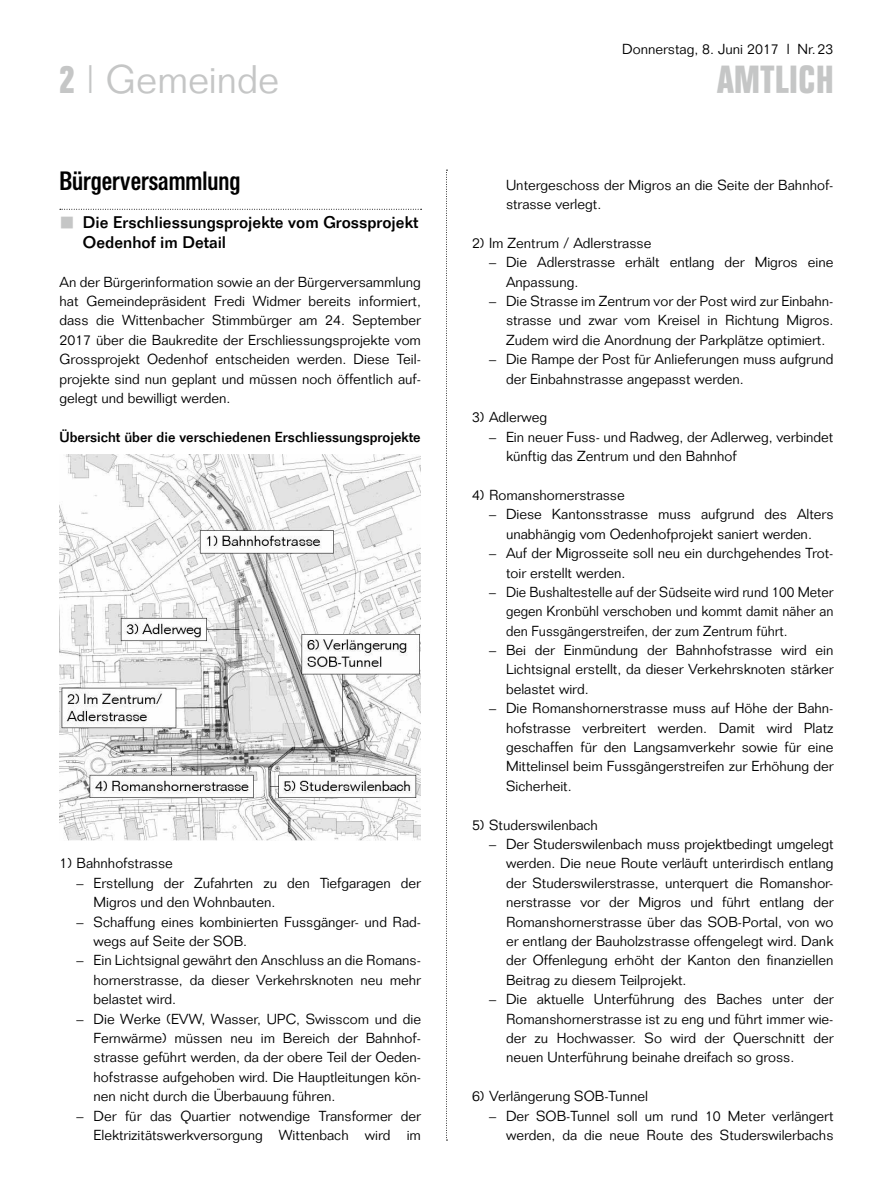
<style>
.page{position:relative;width:893px;height:1191px;background:#fff}
.page>*{position:absolute;margin:0;border:0;box-sizing:border-box;transform-origin:0 0}
.t1{font:300 39px "Folio";color:#c5c6c6}
.t2{font:700 39px "Folio Condensed BQ";letter-spacing:.025em;color:#c5c6c6}
.t3{font:500 26.25px "Folio Condensed BQ";color:#000}
.t4{font:500 16.5px/19.4px "Folio";color:#000}
.t5{font:300 14.25px/19.4px "Folio";color:#000;text-align:justify}
.t6{font:300 14.25px/19.4px "Folio";color:#000;text-align:justify;scale:.96 1}
.t7{font:500 14.25px "Folio";color:#000}
.s1{font-family:"Folio Condensed BQ";font-weight:700}
</style>
<div class="page">
<svg style="left:60px;top:209px;width:362px;height:1px"></svg>
<svg style="left:446px;top:170px;width:1px;height:970px"></svg>
<img style="left:60px;top:454px;width:361px;height:387px">
<h1 class="t1" style="left:60px;top:56px;width:221px"><span class="s1">2</span> | Gemeinde</h1>
<h2 class="t3" style="left:60px;top:166px;width:182px">Bürgerversammlung</h2>
<p class="t4" style="left:83px;top:213px;width:337px">Die Erschliessungsprojekte vom Grossprojekt<br>Oedenhof im Detail</p>
<p class="t5" style="left:60px;top:272px;width:363px">An der Bürgerinformation sowie an der Bürgerversammlung hat Gemeindepräsident Fredi Widmer bereits informiert, dass die Wittenbacher Stimmbürger am 24. September 2017 über die Baukredite der Erschliessungsprojekte vom Grossprojekt Oedenhof entscheiden werden. Diese Teil&shy;projekte sind nun geplant und müssen noch öffentlich auf&shy;gelegt und bewilligt werden.</p>
<p class="t7" style="left:60px;top:428px;width:363px">Übersicht über die verschiedenen Erschliessungsprojekte</p>
<p class="t5" style="left:60px;top:853px;width:115px">1) Bahnhofstrasse</p>
<p class="t5" style="left:94px;top:873px;width:329px;text-indent:-17px">– Erstellung der Zufahrten zu den Tiefgaragen der<br>Migros und den Wohnbauten.</p>
<p class="t5" style="left:94px;top:912px;width:329px;text-indent:-17px">– Schaffung eines kombinierten Fussgänger- und Rad&shy;wegs auf Seite der SOB.</p>
<p class="t5" style="left:94px;top:950px;width:329px;text-indent:-17px">– Ein Lichtsignal gewährt den Anschluss an die Romans&shy;hornerstrasse, da dieser Verkehrsknoten neu mehr belastet wird.</p>
<p class="t5" style="left:94px;top:1009px;width:329px;text-indent:-17px">– Die Werke (EVW, Wasser, UPC, Swisscom und die Fernwärme) müssen neu im Bereich der Bahnhof&shy;strasse geführt werden, da der obere Teil der Oeden&shy;hofstrasse aufgehoben wird. Die Hauptleitungen kön&shy;nen nicht durch die Überbauung führen.</p>
<p class="t5" style="left:77px;top:1106px;width:346px;text-align:right">– Der für das Quartier notwendige Transformer der<br>Elektrizitätswerkversorgung Wittenbach wird im</p>
<p class="t5" style="left:622px;top:39px;width:213px">Donnerstag, 8. Juni 2017 l Nr.23</p>
<h1 class="t2" style="left:717px;top:58px;width:118px">AMTLICH</h1>
<p class="t5" style="left:506px;top:175px;width:329px">Untergeschoss der Migros an die Seite der Bahnhof&shy;strasse verlegt.</p>
<p class="t5" style="left:472px;top:233px;width:181px">2) Im Zentrum / Adlerstrasse</p>
<p class="t5" style="left:506px;top:252px;width:329px;text-indent:-17px">– Die Adlerstrasse erhält entlang der Migros eine<br>Anpassung.</p>
<p class="t5" style="left:506px;top:291px;width:329px;text-indent:-17px">– Die Strasse im Zentrum vor der Post wird zur Einbahn&shy;strasse und zwar vom Kreisel in Richtung Migros.<br>Zudem wird die Anordnung der Parkplätze optimiert.</p>
<p class="t5" style="left:506px;top:349px;width:329px;text-indent:-17px">– Die Rampe der Post für Anlieferungen muss aufgrund der Einbahnstrasse angepasst werden.</p>
<p class="t5" style="left:472px;top:408px;width:77px">3) Adlerweg</p>
<p class="t5" style="left:506px;top:427px;width:329px;text-indent:-17px">– Ein neuer Fuss- und Radweg, der Adlerweg, verbindet künftig das Zentrum und den Bahnhof</p>
<p class="t5" style="left:472px;top:485px;width:154px">4) Romanshornerstrasse</p>
<p class="t5" style="left:489px;top:505px;width:346px;text-align:center">– Diese Kantonsstrasse muss aufgrund des Alters unabhängig vom Oedenhofprojekt saniert werden.</p>
<p class="t5" style="left:506px;top:543px;width:329px;text-indent:-17px">– Auf der Migrosseite soll neu ein durchgehendes Trot&shy;toir erstellt werden.</p>
<p class="t6" style="left:506px;top:582px;width:343px;text-indent:-17px">– Die Bushaltestelle auf der Südseite wird rund 100 Meter gegen Kronbühl verschoben und kommt damit näher an den Fussgängerstreifen, der zum Zentrum führt.</p>
<p class="t5" style="left:506px;top:640px;width:329px;text-indent:-17px">– Bei der Einmündung der Bahnhofstrasse wird ein Lichtsignal erstellt, da dieser Verkehrsknoten stärker belastet wird.</p>
<p class="t5" style="left:506px;top:698px;width:329px;text-indent:-17px">– Die Romanshornerstrasse muss auf Höhe der Bahn&shy;hofstrasse verbreitert werden. Damit wird Platz geschaffen für den Langsamverkehr sowie für eine Mittelinsel beim Fussgängerstreifen zur Erhöhung der Sicherheit.</p>
<p class="t5" style="left:472px;top:815px;width:128px">5) Studerswilenbach</p>
<p class="t5" style="left:506px;top:834px;width:329px;text-indent:-17px">– Der Studerswilenbach muss projektbedingt umgelegt werden. Die neue Route verläuft unterirdisch entlang der Studerswilerstrasse, unterquert die Romanshor&shy;nerstrasse vor der Migros und führt entlang der Romanshornerstrasse über das SOB-Portal, von wo er entlang der Bauholzstrasse offengelegt wird. Dank der Offenlegung erhöht der Kanton den finanziellen Beitrag zu diesem Teilprojekt.</p>
<p class="t5" style="left:506px;top:989px;width:329px;text-indent:-17px">– Die aktuelle Unterführung des Baches unter der Romanshornerstrasse ist zu eng und führt immer wie&shy;der zu Hochwasser. So wird der Querschnitt der neuen Unterführung beinahe dreifach so gross.</p>
<p class="t5" style="left:472px;top:1086px;width:177px">6) Verlängerung SOB-Tunnel</p>
<p class="t5" style="left:489px;top:1106px;width:346px;text-align:right">– Der SOB-Tunnel soll um rund 10 Meter verlängert werden, da die neue Route des Studerswilerbachs</p>
</div>
